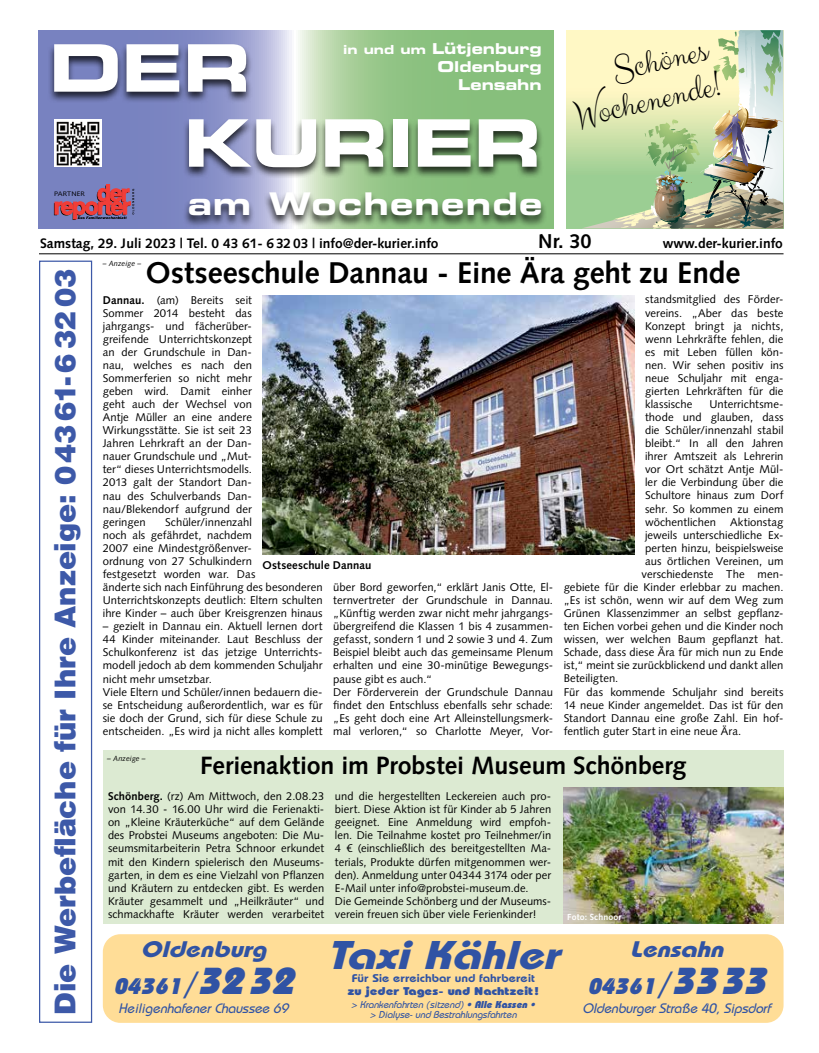
<style>
.page{position:relative;width:819px;height:1053px;background:#fff}
.page>*{position:absolute;margin:0;border:0;box-sizing:border-box;transform-origin:0 0}
.t1{font:65.5px/75px "Eurostile LT Std Bold Ex 2";letter-spacing:-.01em;color:#fff}
.t2{font:italic 700 40px "Bauhaus";color:#3053a4;scale:1.18 1}
.t3{font:37.5px/36.2px "Clicker Script";color:#000;text-align:right}
.t4{font:31.25px "Eurostile LT Std Bold Ex 2";letter-spacing:.04em;color:#fff}
.t5{font:700 30px "Syntax LT Std";letter-spacing:-.01em;color:#000}
.t6{font:900 28.75px "Helvetica LT Std";letter-spacing:-.005em;color:#3d59a8}
.t7{font:700 25px "Syntax LT Std";letter-spacing:-.005em;color:#000}
.t8{font:italic 700 22.5px/37.5px "Bauhaus";color:#3053a4;text-align:center;scale:1.18 1}
.t9{font:700 20px "Syntax LT Std";color:#000}
.t10{font:15px/18px "Eurostile LT Std Bold Ex 2";color:#fff;text-align:right}
.t11{font:700 13.75px "Syntax LT Std";color:#000}
.t12{font:italic 500 13.75px "Bauhaus";color:#3053a4}
.t13{font:11.25px/13px "Syntax LT Std";letter-spacing:.005em;color:#000;text-align:justify}
.t14{font:600 11.25px/12.5px "Bauhaus";color:#3053a4;text-align:center;scale:1.18 1}
.t15{font:700 11.25px "Syntax LT Std";letter-spacing:.01em;color:#000}
.t16{font:italic 500 10px "Bauhaus";color:#3053a4}
.t17{font:700 8.75px "Syntax LT Std";letter-spacing:.02em;color:#fff}
.t18{font:italic 7.5px "Syntax LT Std";letter-spacing:.015em;color:#000}
.t19{font:6.5px "Syntax LT Std";letter-spacing:.02em;color:#000;scale:1.1 1}
.s1{font-size:12.5px}
.s2{font-weight:700}
.s3{font-weight:800}
.s4{font-family:"Lucida Grande";font-weight:400;font-size:31.25px}
.s5{font-weight:800;font-size:37.5px}
</style>
<div class="page">
<div style="left:103px;top:749px;width:680px;height:174px;background:#dcead2"></div>
<hr style="left:39px;top:253px;width:744px;height:1px;background:#000">
<svg style="left:39px;top:30px;width:514px;height:199px;background:#8da7ac"></svg>
<div style="left:47px;top:43px;width:496px;height:136px;background:#000;opacity:.75"></div>
<div style="left:182px;top:191px;width:366px;height:37px;background:#000;opacity:.75"></div>
<svg style="left:54px;top:184px;width:80px;height:36px;background:#9f5d7c"></svg>
<div style="left:54px;top:119px;width:47px;height:48px;background:#fff"></div>
<img style="left:56px;top:121px;width:44px;height:45px">
<div style="left:103px;top:934px;width:680px;height:88px;background:#ffdd97;border-radius:18px"></div>
<div style="left:39px;top:260px;width:53px;height:762px;border:1px solid #3d59a8"></div>
<svg style="left:566px;top:30px;width:15px;height:198px;background:#d0e3ac"></svg>
<img style="left:581px;top:30px;width:202px;height:199px">
<img style="left:262px;top:295px;width:372px;height:259px">
<img style="left:563px;top:787px;width:220px;height:136px">
<p class="t10" style="left:343px;top:39px;width:200px"><span class="s1">in und um</span> Lütjenburg<br>Oldenburg<br>Lensahn</p>
<p class="t1" style="left:184px;top:29px;width:359px;text-indent:-135px">Der<br>Kurier</p>
<p class="t19" style="left:54px;top:190px;width:30px">Partner</p>
<p class="t4" style="left:188px;top:182px;width:356px">am Wochenende</p>
<p class="t3" style="left:563px;top:65px;width:150px;rotate:-13deg">Schönes<br>Wochenende!</p>
<p class="t11" style="left:40px;top:235px;width:400px">Samstag, 29. Juli 2023 | Tel. 0 43 61- 63203 | info@der-kurier.info</p>
<p class="t9" style="left:538px;top:230px;width:55px">Nr. 30</p>
<p class="t11" style="left:663px;top:235px;width:121px">www.der-kurier.info</p>
<p class="t6" style="left:46px;top:1014px;width:747px;rotate:-90deg">Die Werbefläche für Ihre Anzeige: 04361- 6 32 03</p>
<p class="t5" style="left:146px;top:255px;width:596px">Ostseeschule Dannau - Eine Ära geht zu Ende</p>
<p class="t18" style="left:103px;top:259px;width:40px">– Anzeige –</p>
<p class="t13" style="left:103px;top:293px;width:151px"><span class="s2">Dannau.</span> (am) Bereits seit Sommer 2014 besteht das jahrgangs- und fächerüber&shy;greifende Unterrichtskonzept an der Grundschule in Dan&shy;nau, welches es nach den Sommerferien so nicht mehr geben wird. Damit einher geht auch der Wechsel von Antje Müller an eine andere Wirkungsstätte. Sie ist seit 23<br>Jahren Lehrkraft an der Dan&shy;nauer Grundschule und „Mut&shy;ter“ dieses Unterrichtsmodells.<br>2013 galt der Standort Dan&shy;nau des Schulverbands Dan&shy;nau/Blekendorf aufgrund der geringen</p>
<p class="t13" style="left:103px;top:515px;width:221px;text-align:left;text-indent:62px">Schüler/innenzahl<br>noch als gefährdet, nachdem<br>2007 eine Mindestgrößenver-<br>ordnung von 27 Schulkindern<br>festgesetzt worden war. Das<br>änderte sich nach Einführung des besonderen Unterrichtskonzepts deutlich: Eltern schulten ihre Kinder – auch über Kreisgrenzen hinaus</p>
<p class="t13" style="left:103px;top:620px;width:221px;text-align:left">– gezielt in Dannau ein. Aktuell lernen dort 44 Kinder miteinander. Laut Beschluss der Schulkonferenz ist das jetzige Unterrichts&shy;modell jedoch ab dem kommenden Schuljahr nicht mehr umsetzbar.<br>Viele Eltern und Schüler/innen bedauern die&shy;se Entscheidung außerordentlich, war es für sie doch der Grund, sich für diese Schule zu entscheiden. „Es wird ja nicht alles komplett</p>
<p class="t15" style="left:262px;top:558px;width:110px">Ostseeschule Dannau</p>
<p class="t13" style="left:333px;top:580px;width:221px;text-align:left">über Bord geworfen,“ erklärt Janis Otte, El&shy;ternvertreter der Grundschule in Dannau. „Künftig werden zwar nicht mehr jahrgangs&shy;übergreifend die Klassen 1 bis 4 zusammen&shy;gefasst, sondern 1 und 2 sowie 3 und 4. Zum Beispiel bleibt auch das gemeinsame Plenum erhalten und eine 30-minütige Bewegungs&shy;pause gibt es auch.“<br>Der Förderverein der Grundschule Dannau findet den Entschluss ebenfalls sehr schade: „Es geht doch eine Art Alleinstellungsmerk&shy;mal verloren,“ so Charlotte Meyer, Vor-</p>
<p class="t13" style="left:645px;top:293px;width:140px">standsmitglied des Förder&shy;vereins. „Aber das beste Konzept bringt ja nichts, wenn Lehrkräfte fehlen, die es mit Leben füllen kön&shy;nen. Wir sehen positiv ins neue Schuljahr mit enga&shy;gierten Lehrkräften für die klassische</p>
<p class="t13" style="left:645px;top:397px;width:140px;text-indent:64px">Unterrichtsme&shy;thode und glauben, dass die Schüler/innenzahl stabil bleibt.“ In all den Jahren ihrer Amtszeit als Lehrerin vor Ort schätzt Antje Mül&shy;ler die Verbindung über die Schultore hinaus zum Dorf sehr. So kommen zu einem wöchentlichen</p>
<p class="t13" style="left:730px;top:515px;width:55px">Aktionstag</p>
<p class="t13" style="left:645px;top:528px;width:140px">jeweils unterschiedliche Ex-</p>
<p class="t13" style="left:645px;top:541px;width:140px">perten hinzu, beispielsweise</p>
<p class="t13" style="left:645px;top:554px;width:140px">aus örtlichen Vereinen, um</p>
<p class="t13" style="left:641px;top:567px;width:143px">verschiedenste The men-</p>
<p class="t13" style="left:563px;top:580px;width:221px">gebiete für die Kinder erlebbar zu machen.</p>
<p class="t13" style="left:563px;top:593px;width:221px">„Es ist schön, wenn wir auf dem Weg zum</p>
<p class="t13" style="left:563px;top:606px;width:221px">Grünen Klassenzimmer an selbst gepflanz-</p>
<p class="t13" style="left:563px;top:619px;width:221px">ten Eichen vorbei gehen und die Kinder noch</p>
<p class="t13" style="left:563px;top:633px;width:221px">wissen, wer welchen Baum gepflanzt hat.</p>
<p class="t13" style="left:563px;top:646px;width:221px">Schade, dass diese Ära für mich nun zu Ende</p>
<p class="t13" style="left:563px;top:659px;width:221px">ist,“ meint sie zurückblickend und dankt allen</p>
<p class="t13" style="left:563px;top:672px;width:56px">Beteiligten.</p>
<p class="t13" style="left:563px;top:685px;width:221px">Für das kommende Schuljahr sind bereits</p>
<p class="t13" style="left:563px;top:698px;width:221px">14 neue Kinder angemeldet. Das ist für den</p>
<p class="t13" style="left:563px;top:711px;width:221px">Standort Dannau eine große Zahl. Ein hof-</p>
<p class="t13" style="left:563px;top:724px;width:179px">fentlich guter Start in eine neue Ära.</p>
<p class="t7" style="left:200px;top:751px;width:487px">Ferienaktion im Probstei Museum Schönberg</p>
<p class="t13" style="left:108px;top:789px;width:218px"><span class="s2">Schönberg.</span> (rz) Am Mittwoch, den 2.08.23 von 14.30 - 16.00 Uhr wird die Ferienakti&shy;on „Kleine Kräuterküche“ auf dem Gelände des Probstei Museums angeboten: Die Mu&shy;seumsmitarbeiterin Petra Schnoor erkundet mit den Kindern spielerisch den Museums&shy;garten, in dem es eine Vielzahl von Pflanzen und Kräutern zu entdecken gibt. Es werden Kräuter gesammelt und „Heilkräuter“ und schmackhafte Kräuter werden verarbeitet</p>
<p class="t13" style="left:335px;top:789px;width:218px;text-align:left">und die hergestellten Leckereien auch pro&shy;biert. Diese Aktion ist für Kinder ab 5 Jahren geeignet. Eine Anmeldung wird empfoh&shy;len. Die Teilnahme kostet pro Teilnehmer/in 4 € (einschließlich des bereitgestellten Ma&shy;terials, Produkte dürfen mitgenommen wer&shy;den). Anmeldung unter 04344 3174 oder per E-Mail unter info@probstei-museum.de.<br>Die Gemeinde Schönberg und der Museums&shy;verein freuen sich über viele Ferienkinder!</p>
<p class="t18" style="left:107px;top:753px;width:40px">– Anzeige –</p>
<p class="t17" style="left:567px;top:911px;width:56px">Foto: Schnoor</p>
<p class="t8" style="left:113px;top:929px;width:162px">Oldenburg<br><span class="s3">04361</span><span class="s4">/</span><span class="s5">3232</span></p>
<p class="t12" style="left:118px;top:1000px;width:175px">HeiligenhafenerChaussee 69</p>
<p class="t2" style="left:327px;top:929px;width:208px">TaxiKähler</p>
<p class="t14" style="left:347px;top:971px;width:163px">Für Sie erreichbar und fahrbereit <span class="s3">zu jeder Tages- und Nachtzeit!</span></p>
<p class="t16" style="left:351px;top:998px;width:188px">&gt; Krankenfahrten (sitzend)<span class="s3">• Alle Kassen •</span></p>
<p class="t16" style="left:369px;top:1008px;width:151px">&gt; Dialyse-und Bestrahlungsfahrten</p>
<p class="t8" style="left:587px;top:929px;width:160px">Lensahn<br><span class="s3">04361</span><span class="s4">/</span><span class="s5">3333</span></p>
<p class="t12" style="left:582px;top:1000px;width:193px">OldenburgerStraße 40,Sipsdorf</p>
</div>
